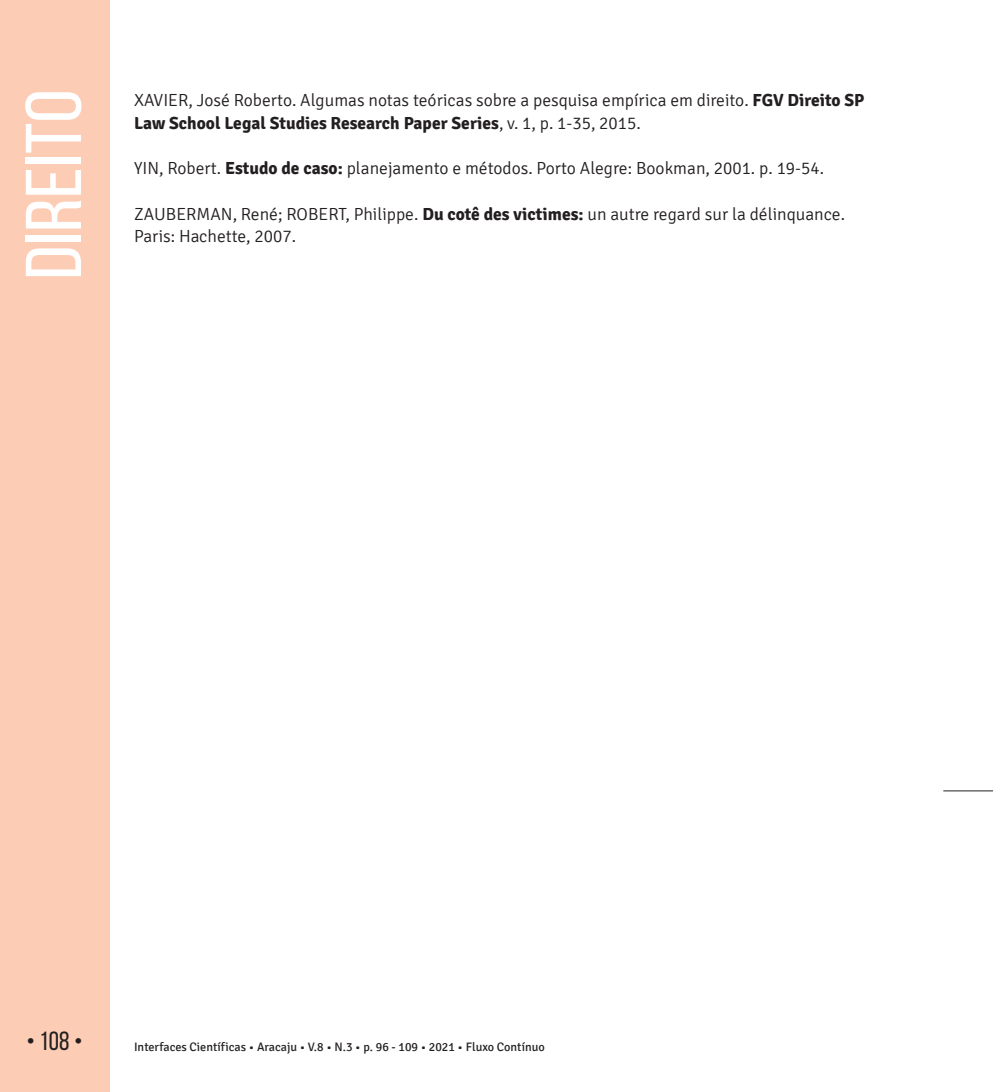
<style>
.page{position:relative;width:993px;height:1092px;background:#fff}
.page>*{position:absolute;margin:0;border:0;box-sizing:border-box;transform-origin:0 0}
.t1{font:78.75px "Bebas Neue";color:#fff;scale:1.09 1}
.t2{font:26.25px "Bebas Neue";color:#231f20}
.t3{font:300 17.5px/22.8px "Signika";color:#231f20}
.t4{font:12.25px "Signika";color:#231f20}
.s1{font-weight:700}
</style>
<div class="page">
<div style="left:0;top:0;width:109px;height:1091px;background:#fcccb5"></div>
<hr style="left:943px;top:790px;width:49px;height:1px;background:#231f20">
<h1 class="t1" style="left:11px;top:279px;width:176px;rotate:-90deg">Direito</h1>
<p class="t3" style="left:134px;top:89px;width:731px">XAVIER, José Roberto. Algumas notas teóricas sobre a pesquisa empírica em direito. <span class="s1">FGV Direito SP<br>Law School Legal Studies Research Paper Series</span>, v. 1, p. 1-35, 2015.</p>
<p class="t3" style="left:134px;top:157px;width:691px">YIN, Robert. <span class="s1">Estudo de caso:</span> planejamento e métodos. Porto Alegre: Bookman, 2001. p. 19-54.</p>
<p class="t3" style="left:134px;top:203px;width:712px">ZAUBERMAN, René; ROBERT, Philippe. <span class="s1">Du cotê des victimes:</span> un autre regard sur la délinquance.<br>Paris: Hachette, 2007.</p>
<h2 class="t2" style="left:26px;top:1026px;width:58px">• 108 •</h2>
<p class="t4" style="left:134px;top:1040px;width:412px">Interfaces Científicas • Aracaju • V.8 • N.3 • p. 96 - 109 • 2021 • Fluxo Contínuo</p>
</div>
